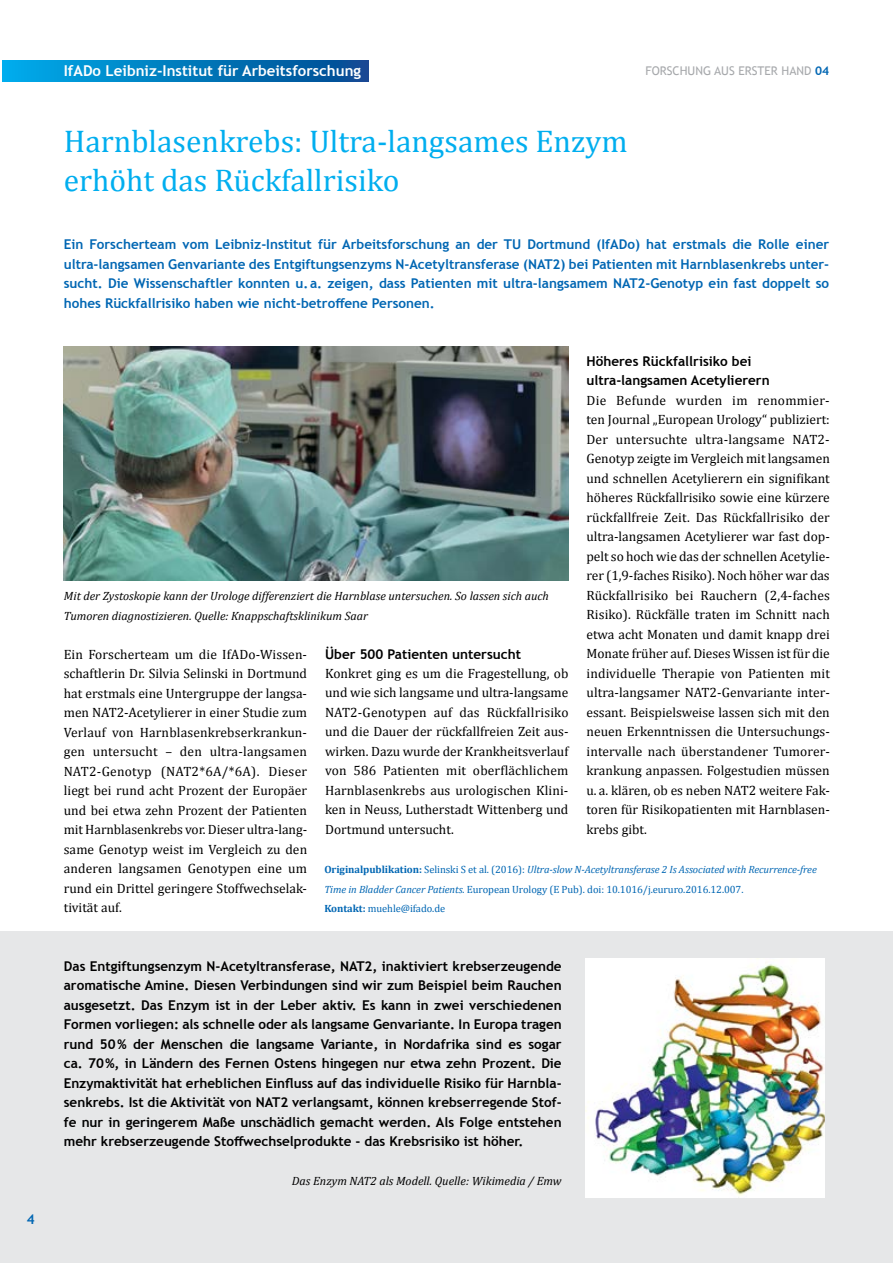
<style>
.page{position:relative;width:893px;height:1263px;background:#fff}
.page>*{position:absolute;margin:0;border:0;box-sizing:border-box;transform-origin:0 0}
.t1{font:31.5px/39px "Cambria";color:#00aeef}
.t2{font:700 15px "Trebuchet MS";color:#fff}
.t3{font:13.5px/19.5px "Cambria";color:#000;text-align:justify}
.t4{font:700 13.5px/19.5px "Trebuchet MS";color:#000}
.t5{font:700 13.5px/19.5px "Trebuchet MS";color:#0066b3;text-align:justify}
.t6{font:italic 12px/19.5px "Cambria";color:#000}
.t7{font:12px "Trebuchet MS";color:#a7a9ac}
.t8{font:10.5px/19.5px "Cambria";letter-spacing:-.005em;color:#0066b3}
.s1{font-weight:700;color:#0066b3}
.s2{font-weight:700}
.s3{font-style:italic}
</style>
<div class="page">
<div style="left:0;top:932px;width:893px;height:331px;background:#e6e7e8"></div>
<img style="left:64px;top:346px;width:504px;height:234px">
<svg style="left:2px;top:60px;width:367px;height:22px;background:#017abd"></svg>
<img style="left:585px;top:959px;width:240px;height:238px">
<p class="t5" style="left:27px;top:1209px;width:9px">4</p>
<p class="t2" style="left:64px;top:61px;width:299px">IfADo Leibniz-Institut für Arbeitsforschung</p>
<p class="t7" style="left:645px;top:63px;width:185px">FORSCHUNG AUS ERSTER HAND <span class="s1">04</span></p>
<h1 class="t1" style="left:64px;top:121px;width:565px">Harnblasenkrebs: Ultra-langsames Enzym erhöht das Rückfallrisiko</h1>
<p class="t5" style="left:64px;top:234px;width:767px">Ein Forscherteam vom Leibniz-Institut für Arbeitsforschung an der TU Dortmund (IfADo) hat erstmals die Rolle einer ultra-langsamen Genvariante des Entgiftungsenzyms N-Acetyltransferase (NAT2) bei Patienten mit Harnblasenkrebs unter&shy;sucht. Die Wissenschaftler konnten u.a. zeigen, dass Patienten mit ultra-langsamem NAT2-Genotyp ein fast doppelt so hohes Rückfallrisiko haben wie nicht-betroffene Personen.</p>
<p class="t4" style="left:586px;top:351px;width:185px">Höheres Rückfallrisiko bei ultra-langsamen Acetylierern</p>
<p class="t3" style="left:586px;top:390px;width:245px">Die Befunde wurden im renommier&shy;ten Journal „European Urology“ publiziert:<br>Der untersuchte ultra-langsame NAT2- Genotyp zeigte im Vergleich mit langsamen und schnellen Acetylierern ein signifikant höheres Rückfallrisiko sowie eine kürzere rückfallfreie Zeit. Das Rückfallrisiko der ultra-langsamen Acetylierer war fast dop&shy;pelt so hoch wie das der schnellen Acetylie&shy;rer (1,9-faches Risiko). Noch höher war das Rückfallrisiko bei Rauchern (2,4-faches Risiko). Rückfälle traten im Schnitt nach etwa acht Monaten und damit knapp drei Monate früher auf. Dieses Wissen ist für die individuelle Therapie von Patienten mit ultra-langsamer NAT2-Genvariante inter&shy;essant. Beispielsweise lassen sich mit den neuen Erkenntnissen die Untersuchungs&shy;intervalle nach überstandener Tumorer&shy;krankung anpassen. Folgestudien müssen u. a. klären, ob es neben NAT2 weitere Fak&shy;toren für Risikopatienten mit Harnblasen&shy;krebs gibt.</p>
<p class="t6" style="left:64px;top:586px;width:486px">Mit der Zystoskopie kann der Urologe differenziert die Harnblase untersuchen. So lassen sich auch<br>Tumoren diagnostizieren. Quelle: Knappschaftsklinikum Saar</p>
<p class="t3" style="left:64px;top:644px;width:245px">Ein Forscherteam um die IfADo-Wissen&shy;schaftlerin Dr. Silvia Selinski in Dortmund hat erstmals eine Untergruppe der langsa&shy;men NAT2-Acetylierer in einer Studie zum Verlauf von Harnblasenkrebserkrankun&shy;gen untersucht – den ultra-langsamen NAT2-Genotyp (NAT2*6A/*6A). Dieser liegt bei rund acht Prozent der Europäer und bei etwa zehn Prozent der Patienten mit Harnblasenkrebs vor. Dieser ultra-lang&shy;same Genotyp weist im Vergleich zu den anderen langsamen Genotypen eine um rund ein Drittel geringere Stoffwechselak&shy;tivität auf.</p>
<p class="t4" style="left:325px;top:644px;width:197px">Über 500 Patienten untersucht</p>
<p class="t3" style="left:325px;top:664px;width:245px">Konkret ging es um die Fragestellung, ob und wie sich langsame und ultra-langsame NAT2-Genotypen auf das Rückfallrisiko und die Dauer der rückfallfreien Zeit aus&shy;wirken. Dazu wurde der Krankheitsverlauf von 586 Patienten mit oberflächlichem Harnblasenkrebs aus urologischen Klini&shy;ken in Neuss, Lutherstadt Wittenberg und Dortmund untersucht.</p>
<p class="t8" style="left:324px;top:860px;width:494px"><span class="s2">Originalpublikation:</span> Selinski S et al. (2016): <span class="s3">Ultra-slow N-Acetyltransferase 2 Is Associated with Recurrence-free<br>Time in Bladder Cancer Patients.</span> European Urology (E Pub). doi: 10.1016/j.eururo.2016.12.007.<br><span class="s2">Kontakt:</span> muehle@ifado.de</p>
<p class="t4" style="left:64px;top:956px;width:499px;text-align:justify">Das Entgiftungsenzym N-Acetyltransferase, NAT2, inaktiviert krebserzeugende aromatische Amine. Diesen Verbindungen sind wir zum Beispiel beim Rauchen ausgesetzt. Das Enzym ist in der Leber aktiv. Es kann in zwei verschiedenen Formen vorliegen: als schnelle oder als langsame Genvariante. In Europa tragen rund 50% der Menschen die langsame Variante, in Nordafrika sind es sogar ca. 70%, in Ländern des Fernen Ostens hingegen nur etwa zehn Prozent. Die Enzymaktivität hat erheblichen Einfluss auf das individuelle Risiko für Harnbla&shy;senkrebs. Ist die Aktivität von NAT2 verlangsamt, können krebserregende Stof&shy;fe nur in geringerem Maße unschädlich gemacht werden. Als Folge entstehen mehr krebserzeugende Stoffwechselprodukte - das Krebsrisiko ist höher.</p>
<p class="t6" style="left:292px;top:1171px;width:271px">Das Enzym NAT2 als Modell. Quelle: Wikimedia / Emw</p>
</div>
